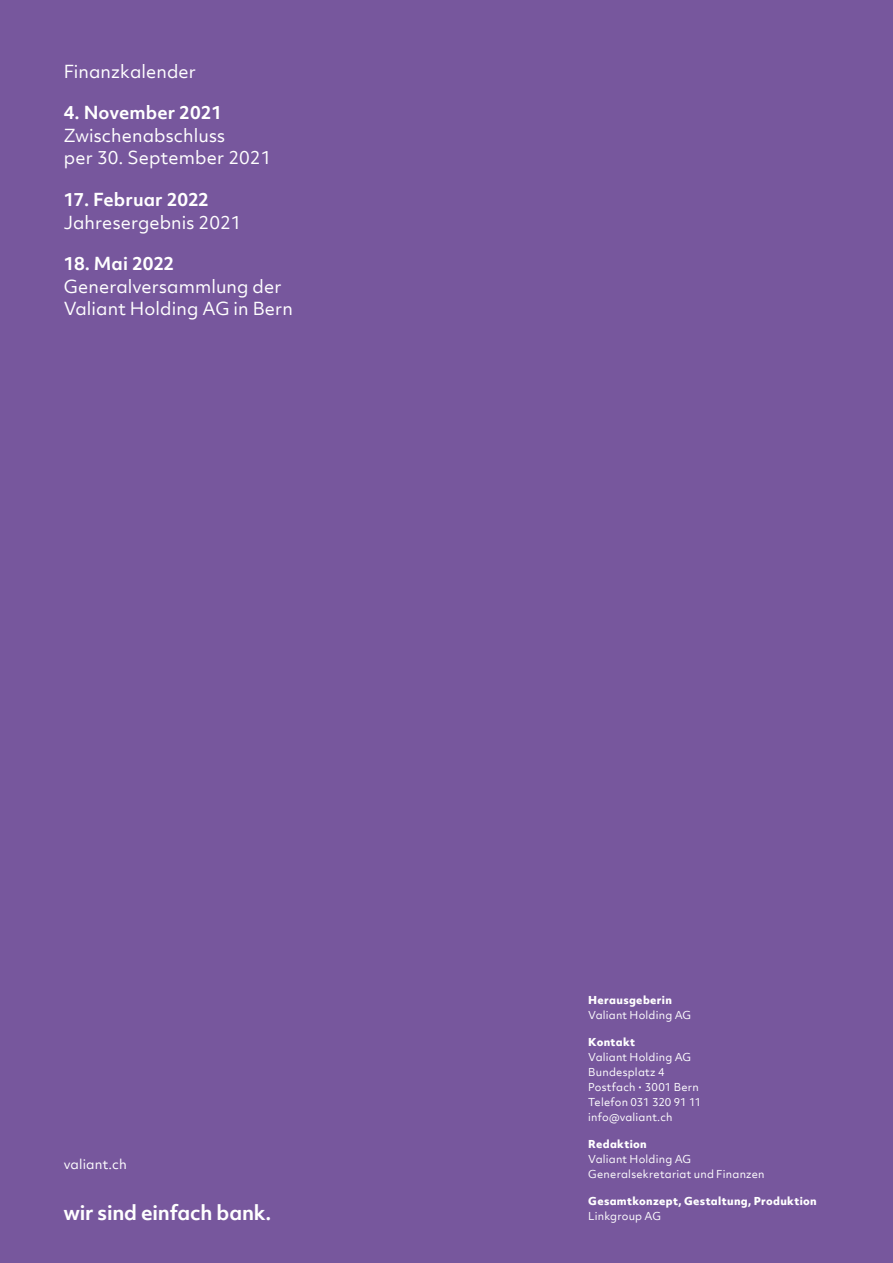
<style>
.page{position:relative;width:893px;height:1263px;background:#77579d}
.page>*{position:absolute;margin:0;border:0;box-sizing:border-box;transform-origin:0 0}
.Valiant_Titel_H4_8_5{font:700 19.5px "Objektiv Mk 2";letter-spacing:-.01em;color:#fff}
.Valiant_Titel_H3_14p{font:17.25px/22.5px "Objektiv Mk 2";letter-spacing:.005em;color:#fff}
.t1{font:12.75px "Objektiv Mk 2";letter-spacing:.01em;color:#fff}
.t2{font:10.5px/15px "Objektiv Mk 2";letter-spacing:.02em;color:#fff}
.t3{font:800 10.5px "Objektiv Mk 2";letter-spacing:.03em;color:#fff}
.s1{font-weight:700}
.s2{font-size:15.75px}
</style>
<div class="page">
<p class="Valiant_Titel_H3_14p" style="left:64px;top:60px;width:134px">Finanzkalender</p>
<p class="Valiant_Titel_H3_14p" style="left:64px;top:102px;width:209px"><span class="s1">4. November 2021<br></span>Zwischenabschluss<br>per 30. September 2021</p>
<p class="Valiant_Titel_H3_14p" style="left:64px;top:188px;width:179px"><span class="s1">17. Februar 2022<br></span>Jahresergebnis 2021</p>
<p class="Valiant_Titel_H3_14p" style="left:64px;top:252px;width:231px"><span class="s1">18. Mai 2022<br></span>Generalversammlung der<br>Valiant Holding AG in Bern</p>
<p class="t1" style="left:64px;top:1156px;width:65px">valiant.ch</p>
<p class="Valiant_Titel_H4_8_5" style="left:63px;top:1199px;width:210px">wir sind einfach bank.</p>
<p class="t3" style="left:588px;top:992px;width:85px">Herausgeberin</p>
<p class="t2" style="left:588px;top:1007px;width:104px">Valiant Holding AG</p>
<p class="t3" style="left:588px;top:1034px;width:49px">Kontakt</p>
<p class="t2" style="left:588px;top:1049px;width:104px">Valiant Holding AG</p>
<p class="t2" style="left:588px;top:1064px;width:115px">Bundesplatz 4<br>Postfach <span class="s2">·</span> 3001 Bern<br>Telefon 031 320 91 11 info@valiant.ch</p>
<p class="t3" style="left:588px;top:1136px;width:60px">Redaktion</p>
<p class="t2" style="left:588px;top:1151px;width:104px">Valiant Holding AG</p>
<p class="t2" style="left:588px;top:1166px;width:178px">Generalsekretariat und Finanzen</p>
<p class="t3" style="left:588px;top:1193px;width:230px">Gesamtkonzept, Gestaltung, Produktion</p>
<p class="t2" style="left:588px;top:1208px;width:74px">Linkgroup AG</p>
</div>
